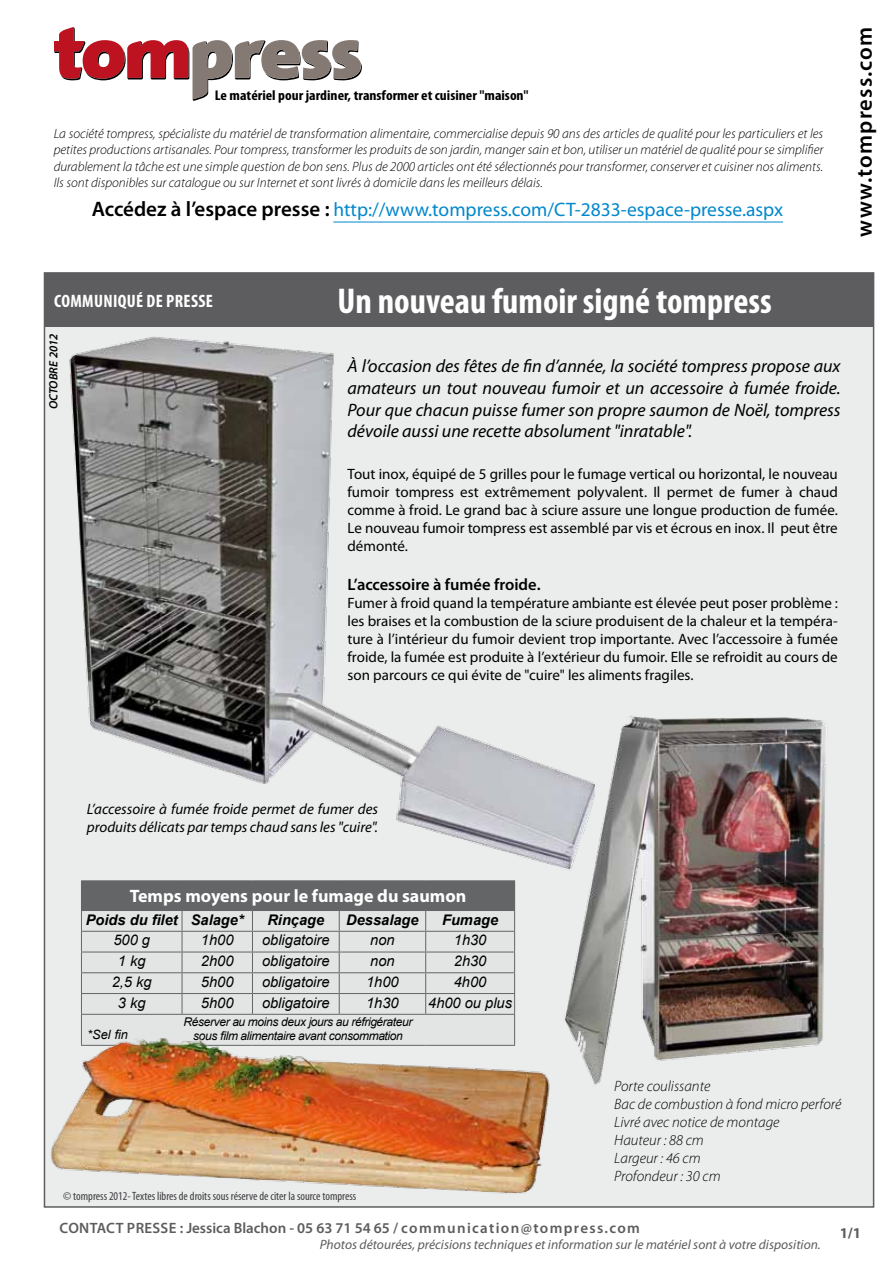
<style>
.page{position:relative;width:893px;height:1263px;background:#fff}
.page>*{position:absolute;margin:0;border:0;box-sizing:border-box;transform-origin:0 0}
.t1{font:700 condensed 36px "Myriad Pro";color:#fff}
.t2{font:600 22.5px "Myriad Pro";letter-spacing:.05em;color:#000}
.t3{font:19.5px "Myriad Pro";color:#0087cc}
.t4{font:italic 18px/21.6px "Myriad Pro";color:#000;text-align:justify}
.t5{font:700 18px "Myriad Pro";color:#fff}
.t6{font:700 condensed 18px "Myriad Pro";letter-spacing:.02em;color:#fff}
.t7{font:600 16.5px "Myriad Pro";letter-spacing:-.005em;color:#000}
.t8{font:15px/18px "Myriad Pro";color:#000;text-align:justify}
.t9{font:italic 300 15px/18px "Myriad Pro";color:#000}
.t10{font:italic 15px/18px "Myriad Pro";color:#000}
.t11{font:600 15px "Myriad Pro";letter-spacing:.02em;color:#5d5d5f}
.t12{font:700 15px "Myriad Pro";color:#5d5d5f}
.t13{font:italic 14.7px "Arial";color:#000}
.t14{font:italic 700 14.7px "Arial";color:#000}
.t15{font:700 condensed 14.1px "Myriad Pro";color:#000;scale:1.09 1}
.t16{font:italic 300 13.5px/16.2px "Myriad Pro";color:#000;text-align:justify}
.t17{font:italic 13.5px "Myriad Pro";color:#5d5d5f}
.t18{font:italic 12.75px "Arial";color:#000}
.t19{font:italic 12px "Arial";letter-spacing:-.03em;color:#000}
.t20{font:condensed 12px "Myriad Pro";color:#3e3d40}
.t21{font:italic 600 12px "Myriad Pro";letter-spacing:-.01em;color:#000}
.s1{font-weight:600;font-size:21px;color:#000}
</style>
<div class="page">
<div style="left:44px;top:272px;width:830px;height:936px;background:#ebecec;border:2px solid #5d5d5f"></div>
<div style="left:44px;top:273px;width:830px;height:53px;background:#5d5d5f"></div>
<img style="left:43px;top:321px;width:564px;height:559px">
<svg style="left:54px;top:27px;width:308px;height:74px"></svg>
<hr style="left:333px;top:222px;width:450px;height:1px;background:#0087cc">
<img style="left:553px;top:675px;width:273px;height:410px">
<div style="left:81px;top:881px;width:434px;height:29px;background:#646567"></div>
<svg style="left:82px;top:911px;width:432px;height:103px"></svg>
<hr style="left:81px;top:880px;width:101px;height:1px;background:#646567">
<hr style="left:182px;top:880px;width:70px;height:1px;background:#646567">
<hr style="left:252px;top:880px;width:87px;height:1px;background:#646567">
<hr style="left:339px;top:880px;width:87px;height:1px;background:#646567">
<hr style="left:426px;top:880px;width:89px;height:1px;background:#646567">
<hr style="left:81px;top:910px;width:101px;height:1px;background:#646567">
<hr style="left:182px;top:910px;width:70px;height:1px;background:#646567">
<hr style="left:252px;top:910px;width:87px;height:1px;background:#646567">
<hr style="left:339px;top:910px;width:87px;height:1px;background:#646567">
<hr style="left:426px;top:910px;width:89px;height:1px;background:#646567">
<hr style="left:81px;top:931px;width:101px;height:1px;background:#646567">
<hr style="left:182px;top:931px;width:70px;height:1px;background:#646567">
<hr style="left:252px;top:931px;width:87px;height:1px;background:#646567">
<hr style="left:339px;top:931px;width:87px;height:1px;background:#646567">
<hr style="left:426px;top:931px;width:89px;height:1px;background:#646567">
<hr style="left:81px;top:951px;width:101px;height:1px;background:#646567">
<hr style="left:182px;top:951px;width:70px;height:1px;background:#646567">
<hr style="left:252px;top:951px;width:87px;height:1px;background:#646567">
<hr style="left:339px;top:951px;width:87px;height:1px;background:#646567">
<hr style="left:426px;top:951px;width:89px;height:1px;background:#646567">
<hr style="left:81px;top:972px;width:101px;height:1px;background:#646567">
<hr style="left:182px;top:972px;width:70px;height:1px;background:#646567">
<hr style="left:252px;top:972px;width:87px;height:1px;background:#646567">
<hr style="left:339px;top:972px;width:87px;height:1px;background:#646567">
<hr style="left:426px;top:972px;width:89px;height:1px;background:#646567">
<hr style="left:81px;top:993px;width:101px;height:1px;background:#646567">
<svg style="left:81px;top:911px;width:1px;height:103px"></svg>
<hr style="left:182px;top:993px;width:70px;height:1px;background:#646567">
<svg style="left:182px;top:911px;width:1px;height:103px"></svg>
<hr style="left:252px;top:993px;width:87px;height:1px;background:#646567">
<svg style="left:252px;top:911px;width:1px;height:103px"></svg>
<hr style="left:339px;top:993px;width:87px;height:1px;background:#646567">
<svg style="left:339px;top:911px;width:1px;height:103px"></svg>
<hr style="left:426px;top:993px;width:89px;height:1px;background:#646567">
<svg style="left:425px;top:911px;width:1px;height:103px"></svg>
<svg style="left:514px;top:911px;width:1px;height:103px"></svg>
<hr style="left:81px;top:1014px;width:101px;height:1px;background:#646567">
<hr style="left:81px;top:1015px;width:1px;height:30px;background:#646567">
<hr style="left:182px;top:1014px;width:70px;height:1px;background:#646567">
<hr style="left:252px;top:1014px;width:87px;height:1px;background:#646567">
<hr style="left:339px;top:1014px;width:87px;height:1px;background:#646567">
<hr style="left:426px;top:1014px;width:89px;height:1px;background:#646567">
<hr style="left:514px;top:1015px;width:1px;height:30px;background:#646567">
<img style="left:50px;top:1036px;width:504px;height:158px">
<p class="t15" style="left:215px;top:86px;width:290px">Le matériel pour jardiner, transformer et cuisiner "maison"</p>
<p class="t16" style="left:54px;top:125px;width:771px">La société tompress, spécialiste du matériel de transformation alimentaire, commercialise depuis 90 ans des articles de qualité pour les particuliers et les petites productions artisanales. Pour tompress, transformer les produits de son jardin, manger sain et bon, utiliser un matériel de qualité pour se simplifier durablement la tâche est une simple question de bon sens. Plus de 2000 articles ont été sélectionnés pour transformer, conserver et cuisiner nos aliments.<br>Ils sont disponibles sur catalogue ou sur Internet et sont livrés à domicile dans les meilleurs délais.</p>
<h3 class="t3" style="left:92px;top:197px;width:693px"><span class="s1">Accédez à l’espace presse :</span> http://www.tompress.com/CT-2833-espace-presse.aspx</h3>
<h2 class="t2" style="left:850px;top:237px;width:212px;rotate:-90deg">www.tompress.com</h2>
<p class="t6" style="left:54px;top:289px;width:160px">Communiqué de presse</p>
<p class="t21" style="left:46px;top:409px;width:77px;rotate:-90deg">octobre 2012</p>
<h1 class="t1" style="left:338px;top:279px;width:436px">Un nouveau fumoir signé tompress</h1>
<p class="t4" style="left:347px;top:355px;width:495px">à l’occasion des fêtes de fin d’année, la société tompress propose aux amateurs un tout nouveau fumoir et un accessoire à fumée froide.<br>Pour que chacun puisse fumer son propre saumon de Noël, tompress dévoile aussi une recette absolument "inratable".</p>
<p class="t8" style="left:347px;top:464px;width:492px">Tout inox, équipé de 5 grilles pour le fumage vertical ou horizontal, le nouveau fumoir tompress est extrêmement polyvalent. Il permet de fumer à chaud comme à froid. Le grand bac à sciure assure une longue production de fumée.<br>Le nouveau fumoir tompress est assemblé par vis et écrous en inox. Il peut être démonté.</p>
<p class="t7" style="left:347px;top:574px;width:195px">L’accessoire à fumée froide.</p>
<p class="t8" style="left:347px;top:594px;width:492px">Fumer à froid quand la température ambiante est élevée peut poser problème : les braises et la combustion de la sciure produisent de la chaleur et la tempéra&shy;ture à l’intérieur du fumoir devient trop importante. Avec l’accessoire à fumée froide, la fumée est produite à l’extérieur du fumoir. Elle se refroidit au cours de son parcours ce qui évite de "cuire" les aliments fragiles.</p>
<p class="t10" style="left:87px;top:799px;width:293px">L’accessoire à fumée froide permet de fumer des produits délicats par temps chaud sans les "cuire".</p>
<p class="t5" style="left:130px;top:885px;width:338px">Temps moyens pour le fumage du saumon</p>
<p class="t14" style="left:86px;top:910px;width:159px">Poids du filet Salage*</p>
<p class="t14" style="left:267px;top:910px;width:58px">Rinçage</p>
<p class="t14" style="left:346px;top:910px;width:74px">Dessalage</p>
<p class="t14" style="left:442px;top:910px;width:58px">Fumage</p>
<p class="t13" style="left:113px;top:931px;width:38px">500 g</p>
<p class="t13" style="left:201px;top:931px;width:34px">1h00</p>
<p class="t13" style="left:262px;top:931px;width:69px">obligatoire</p>
<p class="t13" style="left:370px;top:931px;width:26px">non</p>
<p class="t13" style="left:454px;top:931px;width:34px">1h30</p>
<p class="t13" style="left:118px;top:951px;width:29px">1 kg</p>
<p class="t13" style="left:201px;top:951px;width:34px">2h00</p>
<p class="t13" style="left:262px;top:951px;width:69px">obligatoire</p>
<p class="t13" style="left:370px;top:951px;width:26px">non</p>
<p class="t13" style="left:454px;top:951px;width:34px">2h30</p>
<p class="t13" style="left:112px;top:972px;width:41px">2,5 kg</p>
<p class="t13" style="left:201px;top:972px;width:34px">5h00</p>
<p class="t13" style="left:262px;top:972px;width:69px">obligatoire</p>
<p class="t13" style="left:366px;top:972px;width:34px">1h00</p>
<p class="t13" style="left:454px;top:972px;width:34px">4h00</p>
<p class="t13" style="left:118px;top:993px;width:29px">3 kg</p>
<p class="t13" style="left:201px;top:993px;width:34px">5h00</p>
<p class="t13" style="left:262px;top:993px;width:69px">obligatoire</p>
<p class="t13" style="left:366px;top:993px;width:34px">1h30</p>
<p class="t13" style="left:428px;top:993px;width:85px">4h00 ou plus</p>
<p class="t19" style="left:184px;top:1014px;width:230px">Réserver au moins deux jours au réfrigérateur</p>
<p class="t18" style="left:87px;top:1026px;width:42px">*Sel fin</p>
<p class="t19" style="left:193px;top:1028px;width:211px">sous film alimentaire avant consommation</p>
<p class="t9" style="left:614px;top:1077px;width:229px">Porte coulissante<br>Bac de combustion à fond micro perforé<br>Livré avec notice de montage<br>Hauteur : 88 cm<br>Largeur : 46 cm<br>Profondeur : 30 cm</p>
<p class="t20" style="left:63px;top:1189px;width:295px">© tompress 2012- Textes libres de droits sous réserve de citer la source tompress</p>
<p class="t11" style="left:60px;top:1218px;width:582px">Contact Presse : Jessica Blachon - 05 63 71 54 65 / communication@tompress.com</p>
<p class="t17" style="left:320px;top:1236px;width:502px">Photos détourées, précisions techniques et information sur le matériel sont à votre disposition.</p>
<p class="t12" style="left:840px;top:1223px;width:23px">1/1</p>
</div>
